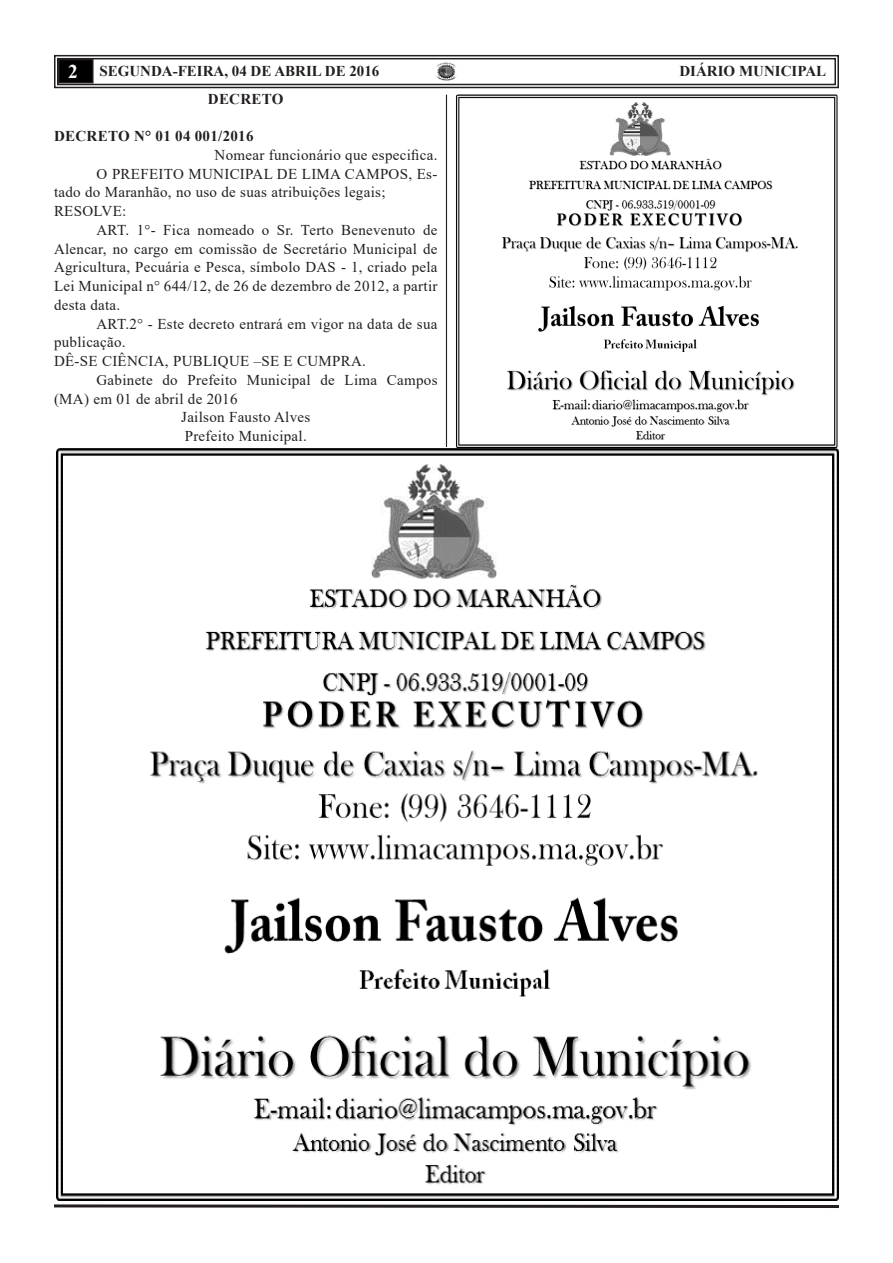
<style>
.page{position:relative;width:893px;height:1263px;background:#fff}
.page>*{position:absolute;margin:0;border:0;box-sizing:border-box;transform-origin:0 0}
.t1{font:15px/18.8px "Times New Roman";letter-spacing:.02em;color:#231f20}
.t2{font:700 15px "Times New Roman";color:#231f20}
.t3{font:700 15px "Times New Roman";letter-spacing:.02em;color:#231f20}
.s1{font-size:19.5px;color:#fff}
</style>
<div class="page">
<svg style="left:54px;top:54px;width:785px;height:35px"></svg>
<div style="left:57px;top:58px;width:779px;height:27px;border:1px solid #231f20"></div>
<div style="left:59px;top:60px;width:34px;height:23px;background:#000"></div>
<div style="left:58px;top:59px;width:36px;height:24px;border:2px solid #231f20"></div>
<svg style="left:54px;top:1204px;width:785px;height:4px;background:#595657"></svg>
<hr style="left:446px;top:95px;width:1px;height:1104px;background:#231f20">
<img style="left:435px;top:61px;width:22px;height:21px">
<img style="left:56px;top:448px;width:783px;height:752px">
<img style="left:456px;top:95px;width:382px;height:353px">
<p class="t2" style="left:68px;top:60px;width:313px"><span class="s1">2</span> SEGUNDA-FEIRA, 04 DE ABRIL DE 2016</p>
<p class="t2" style="left:679px;top:60px;width:148px">DIÁRIO MUNICIPAL</p>
<p class="t3" style="left:208px;top:88px;width:77px">DECRETO</p>
<p class="t3" style="left:54px;top:125px;width:201px">DECRETO N° 01 04 001/2016</p>
<p class="t1" style="left:215px;top:145px;width:224px">Nomear funcionário que especifica.</p>
<p class="t1" style="left:54px;top:164px;width:385px;text-indent:43px">O PREFEITO MUNICIPAL DE LIMA CAMPOS, Es&shy;tado do Maranhão, no uso de suas atribuições legais;</p>
<p class="t1" style="left:54px;top:201px;width:74px">RESOLVE:</p>
<p class="t1" style="left:54px;top:220px;width:385px;text-align:justify;text-indent:43px">ART. 1°- Fica nomeado o Sr. Terto Benevenuto de Alencar, no cargo em comissão de Secretário Municipal de Agricultura, Pecuária e Pesca, símbolo DAS - 1, criado pela Lei Municipal n° 644/12, de 26 de dezembro de 2012, a partir desta data.</p>
<p class="t1" style="left:54px;top:314px;width:385px;text-indent:43px">ART.2° - Este decreto entrará em vigor na data de sua publicação.</p>
<p class="t1" style="left:54px;top:351px;width:314px">DÊ-SE CIÊNCIA, PUBLIQUE –SE E CUMPRA.</p>
<p class="t1" style="left:54px;top:370px;width:385px;text-indent:43px">Gabinete do Prefeito Municipal de Lima Campos (MA) em 01 de abril de 2016</p>
<p class="t1" style="left:181px;top:408px;width:131px">Jailson Fausto Alves</p>
<p class="t1" style="left:185px;top:426px;width:124px">Prefeito Municipal.</p>
</div>
